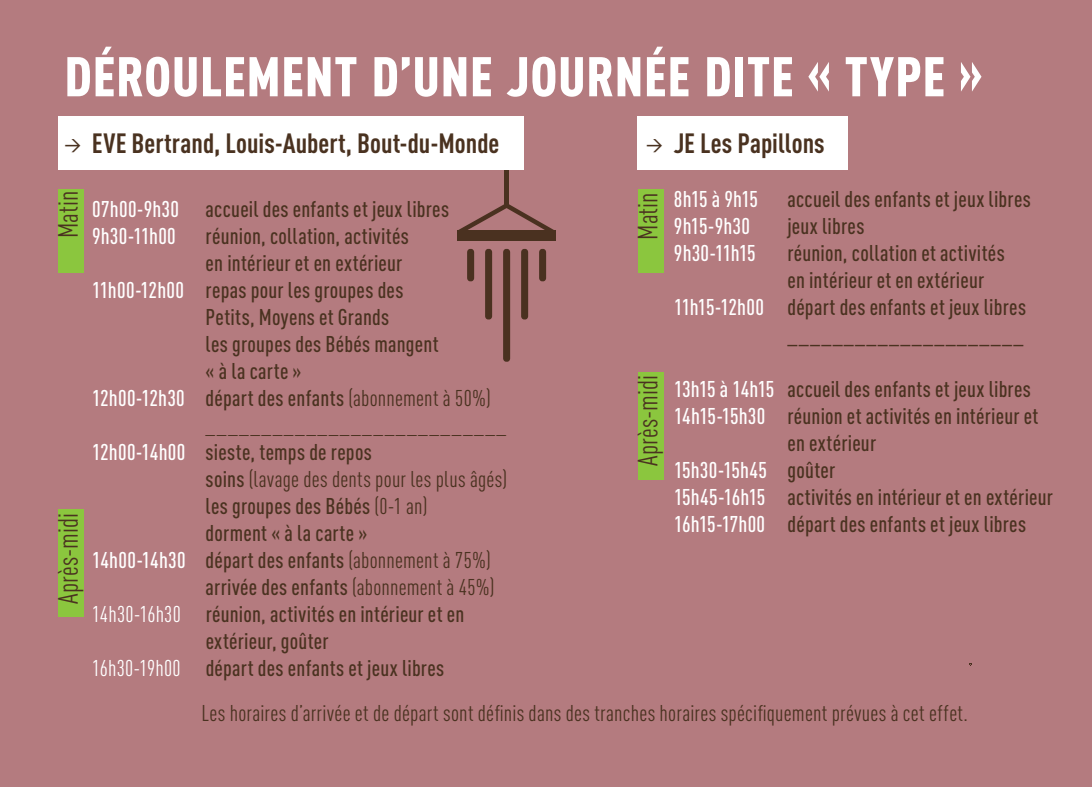
<style>
.page{position:relative;width:1092px;height:787px;background:#fff}
.page>*{position:absolute;margin:0;border:0;box-sizing:border-box;transform-origin:0 0}
.t1{font:900 condensed 55px "DIN Pro";letter-spacing:.015em;color:#fff}
.t2{font:700 condensed 27.5px "DIN Pro";color:#4a3220}
.t3{font:condensed 27.5px "DIN Pro";color:#4a3220}
.t4{font:500 condensed 22.5px/27px "DIN Pro";letter-spacing:.01em;color:#4a3220}
.t5{font:condensed 22.5px "DIN Pro";letter-spacing:.015em;color:#4a3220}
.t6{font:500 condensed 22.5px "DIN Pro";letter-spacing:.005em;color:#fff}
.t7{font:500 condensed 22.5px "DIN Pro";letter-spacing:-.02em;color:#fff}
.s1{font-weight:400}
.s2{color:#fff}
.s3{color:#4a3220}
.s4{font-weight:500}
.s5{font-weight:400;color:#fff}
</style>
<div class="page">
<div style="left:0;top:0;width:1091px;height:787px;background:#b47b7f"></div>
<div style="left:58px;top:189px;width:26px;height:83px;background:#8bc63e"></div>
<div style="left:58px;top:509px;width:26px;height:107px;background:#8bc63e"></div>
<div style="left:638px;top:189px;width:26px;height:83px;background:#8bc63e"></div>
<div style="left:638px;top:372px;width:26px;height:107px;background:#8bc63e"></div>
<div style="left:457px;top:231px;width:98px;height:10px;background:#4a3120"></div>
<div style="left:467px;top:249px;width:7px;height:32px;background:#4a3120;border-radius:3px"></div>
<div style="left:539px;top:249px;width:7px;height:32px;background:#4a3120;border-radius:3px"></div>
<div style="left:485px;top:249px;width:7px;height:70px;background:#4a3120;border-radius:3px"></div>
<div style="left:503px;top:249px;width:7px;height:113px;background:#4a3120;border-radius:3px"></div>
<div style="left:521px;top:249px;width:7px;height:70px;background:#4a3120;border-radius:3px"></div>
<div style="left:504px;top:165px;width:5px;height:42px;background:#4a3120"></div>
<svg style="left:457px;top:204px;width:98px;height:27px"></svg>
<div style="left:58px;top:116px;width:465px;height:53px;background:#fff"></div>
<div style="left:637px;top:116px;width:210px;height:53px;background:#fff"></div>
<h1 class="t1" style="left:64px;top:34px;width:919px">DÉROULEMENT D’UNE JOURNÉE DITE « TYPE »</h1>
<p class="t2" style="left:64px;top:122px;width:437px"><span class="s1">→</span> EVE Bertrand, Louis-Aubert, Bout-du-Monde</p>
<p class="t2" style="left:645px;top:123px;width:180px"><span class="s1">→</span> JE Les Papillons</p>
<p class="t7" style="left:674px;top:183px;width:86px">8h15 à 9h15</p>
<p class="t4" style="left:787px;top:184px;width:245px">accueil des enfants et jeux libres</p>
<p class="t6" style="left:674px;top:210px;width:77px">9h15-9h30</p>
<p class="t4" style="left:787px;top:211px;width:78px">jeux libres</p>
<p class="t7" style="left:674px;top:237px;width:83px">9h30-11h15</p>
<p class="t4" style="left:787px;top:238px;width:219px">réunion, collation et activités</p>
<p class="t4" style="left:787px;top:265px;width:198px">en intérieur et en extérieur</p>
<p class="t4" style="left:674px;top:292px;width:353px"><span class="s2">11h15-12h00</span> départ des enfants et jeux libres</p>
<p class="t4" style="left:787px;top:319px;width:237px">_____________________</p>
<p class="t4" style="left:674px;top:373px;width:358px"><span class="s2">13h15 à 14h15</span> accueil des enfants et jeux libres</p>
<p class="t4" style="left:674px;top:400px;width:366px"><span class="s2">14h15-15h30</span> réunion et activités en intérieur et</p>
<p class="t4" style="left:787px;top:427px;width:90px">en extérieur</p>
<p class="t6" style="left:674px;top:453px;width:163px">15h30-15h45 <span class="s3">goûter</span></p>
<p class="t4" style="left:674px;top:481px;width:380px"><span class="s2">15h45-16h15</span> activités en intérieur et en extérieur</p>
<p class="t4" style="left:674px;top:508px;width:353px"><span class="s2">16h15-17h00</span> départ des enfants et jeux libres</p>
<p class="t3" style="left:48px;top:238px;width:49px;rotate:-90deg">Matin</p>
<p class="t3" style="left:628px;top:240px;width:49px;rotate:-90deg">Matin</p>
<p class="t4" style="left:92px;top:194px;width:358px"><span class="s2">07h00-9h30</span> accueil des enfants et jeux libres<br><span class="s2">9h30-11h00</span></p>
<p class="t4" style="left:206px;top:221px;width:205px">réunion, collation, activités</p>
<p class="t4" style="left:206px;top:248px;width:198px">en intérieur et en extérieur</p>
<p class="t4" style="left:92px;top:275px;width:313px"><span class="s2">11h00-12h00</span> repas pour les groupes des</p>
<p class="t4" style="left:206px;top:302px;width:185px">Petits, Moyens et Grands</p>
<p class="t4" style="left:206px;top:329px;width:234px">les groupes des Bébés mangent</p>
<p class="t4" style="left:206px;top:356px;width:97px">« à la carte »</p>
<p class="t4" style="left:92px;top:383px;width:400px"><span class="s2">12h00-12h30</span> départ des enfants <span class="s1">(abonnement à 50%)</span></p>
<p class="t5" style="left:206px;top:409px;width:302px">___________________________</p>
<p class="t4" style="left:92px;top:437px;width:281px"><span class="s2">12h00-14h00</span> sieste, temps de repos</p>
<p class="t5" style="left:206px;top:463px;width:303px"><span class="s4">soins</span> (lavage des dents pour les plus âgés)</p>
<p class="t4" style="left:206px;top:491px;width:223px">les groupes des Bébés <span class="s1">(0-1 an)</span></p>
<p class="t4" style="left:206px;top:518px;width:163px">dorment « à la carte »</p>
<p class="t4" style="left:92px;top:545px;width:400px"><span class="s2">14h00-14h30</span> départ des enfants <span class="s1">(abonnement à 75%)</span></p>
<p class="t4" style="left:206px;top:572px;width:290px">arrivée des enfants <span class="s1">(abonnement à 45%)</span></p>
<p class="t4" style="left:92px;top:599px;width:373px"><span class="s5">14h30-16h30</span> réunion, activités en intérieur et en</p>
<p class="t4" style="left:206px;top:626px;width:124px">extérieur, goûter</p>
<p class="t4" style="left:92px;top:653px;width:353px"><span class="s5">16h30-19h00</span> départ des enfants et jeux libres</p>
<p class="t3" style="left:628px;top:466px;width:92px;rotate:-90deg">Après-midi</p>
<p class="t3" style="left:48px;top:604px;width:92px;rotate:-90deg">Après-midi</p>
<p class="t5" style="left:201px;top:696px;width:768px">Les horaires d’arrivée et de départ sont définis dans des tranches horaires spécifiquement prévues à cet effet.</p>
</div>
